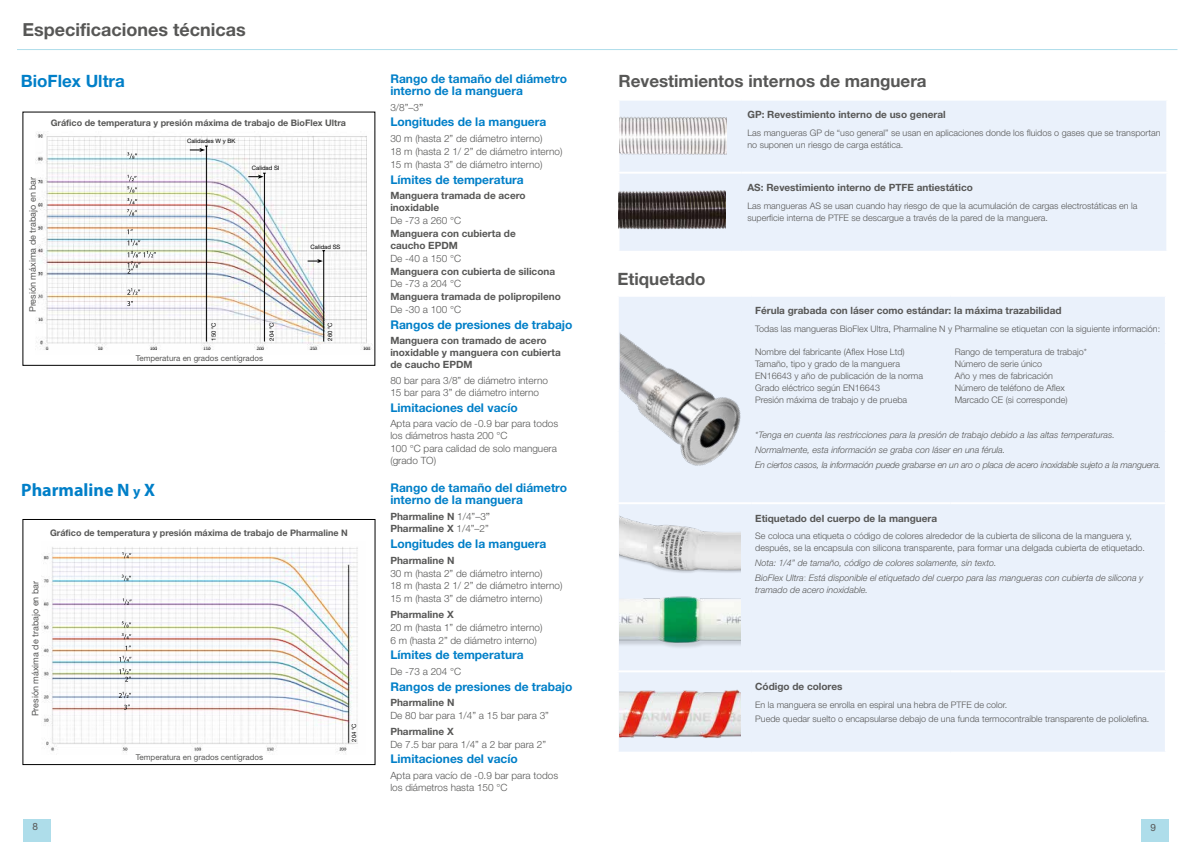
<style>
.page{position:relative;width:1191px;height:842px;background:#fff}
.page>*{position:absolute;margin:0;border:0;box-sizing:border-box;transform-origin:0 0}
.t1{font:700 18px "Helvetica Neue LT Std";color:#575756}
.t2{font:700 18px "Myriad Pro";color:#007fc8}
.t3{font:700 17px "Helvetica Neue LT Std";color:#575756}
.t4{font:700 17px "Helvetica Neue LT Std";color:#007fc8}
.t5{font:700 12px/12px "Helvetica Neue LT Std";color:#007fc8}
.t6{font:300 10px/12.8px "Helvetica Neue LT Std";color:#575756}
.t7{font:700 10px/12px "Helvetica Neue LT Std";color:#575756}
.t8{font:10px "Helvetica Neue LT Std";color:#575756}
.t9{font:300 9px/12px "Helvetica Neue LT Std";color:#575756}
.t10{font:italic 300 9px/14.8px "Helvetica Neue LT Std";color:#575756}
.t11{font:700 9px "Helvetica Neue LT Std";color:#575756}
.t12{font:9px "Helvetica Neue LT Std";color:#575756}
.t13{font:8px "Helvetica Neue LT Std";color:#575756}
.t14{font:6px "Helvetica Neue LT Std";color:#000}
.s1{font-size:14px}
.s2{font-weight:400}
.s3{font-weight:300}
.s4{font-weight:100;font-style:normal}
</style>
<div class="page">
<img style="left:36px;top:131px;width:336px;height:219px">
<svg style="left:127px;top:152px;width:10px;height:7px"></svg>
<svg style="left:127px;top:175px;width:10px;height:41px"></svg>
<hr style="left:323px;top:251px;width:1px;height:90px;background:#000">
<hr style="left:264px;top:173px;width:1px;height:168px;background:#000">
<hr style="left:206px;top:146px;width:1px;height:195px;background:#000">
<svg style="left:190px;top:146px;width:18px;height:6px"></svg>
<svg style="left:248px;top:173px;width:18px;height:6px"></svg>
<svg style="left:308px;top:259px;width:15px;height:4px"></svg>
<svg style="left:127px;top:288px;width:13px;height:7px"></svg>
<hr style="left:17px;top:49px;width:1160px;height:1px;background:#aeddea">
<div style="left:23px;top:519px;width:352px;height:246px;border:1px solid #000"></div>
<img style="left:42px;top:547px;width:316px;height:207px">
<svg style="left:122px;top:575px;width:9px;height:6px"></svg>
<svg style="left:123px;top:598px;width:9px;height:7px"></svg>
<svg style="left:122px;top:621px;width:9px;height:18px"></svg>
<svg style="left:125px;top:645px;width:6px;height:5px"></svg>
<svg style="left:119px;top:656px;width:12px;height:6px"></svg>
<svg style="left:119px;top:692px;width:12px;height:6px"></svg>
<svg style="left:124px;top:705px;width:6px;height:5px"></svg>
<svg style="left:119px;top:668px;width:12px;height:14px"></svg>
<svg style="left:122px;top:552px;width:9px;height:6px"></svg>
<div style="left:726px;top:101px;width:440px;height:150px;background:#eaf1fb"></div>
<hr style="left:742px;top:172px;width:426px;height:2px;background:#fff">
<hr style="left:617px;top:172px;width:125px;height:2px;background:#fff">
<img style="left:619px;top:101px;width:107px;height:71px">
<img style="left:619px;top:174px;width:107px;height:77px">
<div style="left:619px;top:297px;width:545px;height:455px;background:#eaf1fb"></div>
<hr style="left:751px;top:670px;width:199px;height:2px;background:#fff">
<hr style="left:950px;top:670px;width:216px;height:2px;background:#fff">
<hr style="left:617px;top:670px;width:134px;height:2px;background:#fff">
<hr style="left:617px;top:502px;width:134px;height:2px;background:#fff">
<hr style="left:751px;top:502px;width:199px;height:2px;background:#fff">
<hr style="left:950px;top:502px;width:216px;height:2px;background:#fff">
<img style="left:619px;top:509px;width:121px;height:73px">
<img style="left:620px;top:687px;width:121px;height:65px">
<img style="left:620px;top:307px;width:130px;height:203px">
<img style="left:619px;top:592px;width:121px;height:63px">
<svg style="left:127px;top:301px;width:6px;height:5px"></svg>
<svg style="left:127px;top:229px;width:29px;height:45px"></svg>
<div style="left:23px;top:819px;width:28px;height:23px;background:#aeddea"></div>
<div style="left:1141px;top:820px;width:27px;height:22px;background:#aeddea"></div>
<h1 class="t1" style="left:22px;top:18px;width:225px">Especificaciones técnicas</h1>
<h2 class="t4" style="left:21px;top:70px;width:106px">BioFlex Ultra</h2>
<p class="t11" style="left:51px;top:117px;width:297px">Gráfico de temperatura y presión máxima de trabajo de BioFlex Ultra</p>
<p class="t12" style="left:27px;top:312px;width:137px;rotate:-90deg">Presión máxima de trabajo en bar</p>
<p class="t14" style="left:187px;top:138px;width:50px">Calidades W y BK</p>
<p class="t14" style="left:252px;top:165px;width:29px">Calidad SI</p>
<p class="t14" style="left:310px;top:243px;width:31px">Calidad SS</p>
<p class="t14" style="left:210px;top:341px;width:20px;rotate:-90deg">150 °C</p>
<p class="t14" style="left:268px;top:341px;width:20px;rotate:-90deg">204 °C</p>
<p class="t14" style="left:326px;top:341px;width:20px;rotate:-90deg">260 °C</p>
<p class="t13" style="left:136px;top:354px;width:129px">Temperatura en grados centígrados</p>
<h1 class="t2" style="left:21px;top:478px;width:135px">Pharmaline N <span class="s1">y</span> X</h1>
<p class="t11" style="left:50px;top:528px;width:299px">Gráfico de temperatura y presión máxima de trabajo de Pharmaline N</p>
<p class="t12" style="left:30px;top:716px;width:137px;rotate:-90deg">Presión máxima de trabajo en bar</p>
<p class="t13" style="left:136px;top:753px;width:129px">Temperatura en grados centígrados</p>
<p class="t14" style="left:350px;top:742px;width:20px;rotate:-90deg">204 °C</p>
<h3 class="t5" style="left:390px;top:73px;width:178px">Rango de tamaño del diámetro interno de la manguera</h3>
<p class="t6" style="left:390px;top:101px;width:34px">3/8”–3<span class="s2">”</span></p>
<h3 class="t5" style="left:390px;top:116px;width:157px">Longitudes de la manguera</h3>
<p class="t6" style="left:390px;top:132px;width:174px">30 m (hasta 2” de diámetro interno)<br>18 m (hasta 2 1/ 2” de diámetro interno)<br>15 m (hasta 3” de diámetro interno)</p>
<h3 class="t5" style="left:390px;top:173px;width:135px">Límites de temperatura</h3>
<p class="t7" style="left:390px;top:189px;width:137px">Manguera tramada de acero inoxidable</p>
<p class="t6" style="left:390px;top:214px;width:72px">De -73 a 260 °C</p>
<p class="t7" style="left:390px;top:227px;width:127px">Manguera con cubierta de caucho EPDM</p>
<p class="t6" style="left:390px;top:251px;width:72px">De -40 a 150 °C</p>
<p class="t7" style="left:390px;top:265px;width:166px">Manguera con cubierta de silicona</p>
<p class="t6" style="left:390px;top:277px;width:72px">De -73 a 204 °C</p>
<p class="t7" style="left:390px;top:290px;width:172px">Manguera tramada de polipropileno</p>
<p class="t6" style="left:390px;top:303px;width:72px">De -30 a 100 °C</p>
<h3 class="t5" style="left:390px;top:318px;width:184px">Rangos de presiones de trabajo</h3>
<p class="t7" style="left:390px;top:335px;width:172px">Manguera con tramado de acero inoxidable y manguera con cubierta de caucho EPDM</p>
<p class="t6" style="left:390px;top:374px;width:159px;line-height:12px">80 bar para 3/8” de diámetro interno<br>15 bar para 3” de diámetro interno</p>
<h3 class="t5" style="left:390px;top:401px;width:129px">Limitaciones del vacío</h3>
<p class="t6" style="left:390px;top:417px;width:169px;line-height:12.3px">Apta para vacío de -0.9 bar para todos los diámetros hasta 200 °C<br>100 °C para calidad de solo manguera (grado TO)</p>
<h3 class="t5" style="left:390px;top:481px;width:178px">Rango de tamaño del diámetro interno de la manguera</h3>
<p class="t7" style="left:390px;top:509px;width:101px;line-height:12.8px">Pharmaline N <span class="s3">1/4”–3</span><span class="s2">”<br></span>Pharmaline X <span class="s3">1/4”–2”</span></p>
<h3 class="t5" style="left:390px;top:538px;width:157px">Longitudes de la manguera</h3>
<p class="t7" style="left:390px;top:554px;width:66px">Pharmaline N</p>
<p class="t6" style="left:390px;top:566px;width:174px">30 m (hasta 2” de diámetro interno)<br>18 m (hasta 2 1/ 2” de diámetro interno)<br>15 m (hasta 3” de diámetro interno)</p>
<p class="t7" style="left:390px;top:608px;width:65px">Pharmaline X</p>
<p class="t6" style="left:390px;top:621px;width:154px">20 m (hasta 1” de diámetro interno)<br>6 m (hasta 2” de diámetro interno)</p>
<h3 class="t5" style="left:390px;top:649px;width:135px">Límites de temperatura</h3>
<p class="t6" style="left:390px;top:665px;width:72px">De -73 a 204 °C</p>
<h3 class="t5" style="left:390px;top:680px;width:184px">Rangos de presiones de trabajo</h3>
<p class="t7" style="left:390px;top:696px;width:66px">Pharmaline N</p>
<p class="t6" style="left:390px;top:709px;width:160px">De 80 bar para 1/4” a 15 bar para 3”</p>
<p class="t7" style="left:390px;top:725px;width:65px">Pharmaline X</p>
<p class="t6" style="left:390px;top:737px;width:157px">De 7.5 bar para 1/4” a 2 bar para 2”</p>
<h3 class="t5" style="left:390px;top:753px;width:129px">Limitaciones del vacío</h3>
<p class="t6" style="left:390px;top:769px;width:169px;line-height:12px">Apta para vacío de -0.9 bar para todos los diámetros hasta 150 °C</p>
<h2 class="t3" style="left:618px;top:70px;width:310px">Revestimientos internos de manguera</h2>
<h2 class="t3" style="left:617px;top:268px;width:90px">Etiquetado</h2>
<p class="t7" style="left:747px;top:108px;width:200px">GP: Revestimiento interno de uso general</p>
<p class="t9" style="left:747px;top:126px;width:414px">Las mangueras GP de “uso general” se usan en aplicaciones donde los fluidos o gases que se transportan no suponen un riesgo de carga estática.</p>
<p class="t7" style="left:747px;top:181px;width:227px">AS: Revestimiento interno de PTFE antiestático</p>
<p class="t9" style="left:747px;top:199px;width:391px">Las mangueras AS se usan cuando hay riesgo de que la acumulación de cargas electrostáticas en la superficie interna de PTFE se descargue a través de la pared de la manguera.</p>
<p class="t7" style="left:755px;top:304px;width:308px">Férula grabada con láser como estándar: la máxima trazabilidad</p>
<p class="t9" style="left:755px;top:322px;width:406px">Todas las mangueras BioFlex Ultra, Pharmaline N y Pharmaline se etiquetan con la siguiente información:</p>
<p class="t9" style="left:755px;top:346px;width:169px">Nombre del fabricante (Aflex Hose Ltd)<br>Tamaño, tipo y grado de la manguera EN16643 y año de publicación de la norma Grado eléctrico según EN16643<br>Presión máxima de trabajo y de prueba</p>
<p class="t9" style="left:954px;top:346px;width:134px">Rango de temperatura de trabajo*<br>Número de serie único<br>Año y mes de fabricación<br>Número de teléfono de Aflex<br>Marcado CE (si corresponde)</p>
<p class="t10" style="left:755px;top:427px;width:407px">*Tenga en cuenta las restricciones para la presión de trabajo debido a las altas temperaturas.<br>Normalmente, esta información se graba con láser en una férula.<br>En ciertos casos, la información puede grabarse en un aro o placa de acero inoxidable sujeto a la manguera.</p>
<p class="t7" style="left:755px;top:512px;width:183px">Etiquetado del cuerpo de la manguera</p>
<p class="t9" style="left:755px;top:530px;width:391px">Se coloca una etiqueta o código de colores alrededor de la cubierta de silicona de la manguera y, después, se la encapsula con silicona transparente, para formar una delgada cubierta de etiquetado.</p>
<p class="t10" style="left:755px;top:555px;width:390px">Nota: 1/4” de tamaño, código de colores solamente, sin texto.<br>BioFlex Ultra<span class="s4">:</span> Está disponible el etiquetado del cuerpo para las mangueras con cubierta de silicona y</p>
<p class="t10" style="left:755px;top:582px;width:114px">tramado de acero inoxidable.</p>
<p class="t7" style="left:755px;top:680px;width:89px">Código de colores</p>
<p class="t9" style="left:755px;top:697px;width:396px;line-height:14.8px">En la manguera se enrolla en espiral una hebra de PTFE de color.<br>Puede quedar suelto o encapsularse debajo de una funda termocontraíble transparente de poliolefina.</p>
<p class="t8" style="left:33px;top:820px;width:7px">8</p>
<p class="t8" style="left:1150px;top:821px;width:7px">9</p>
</div>
